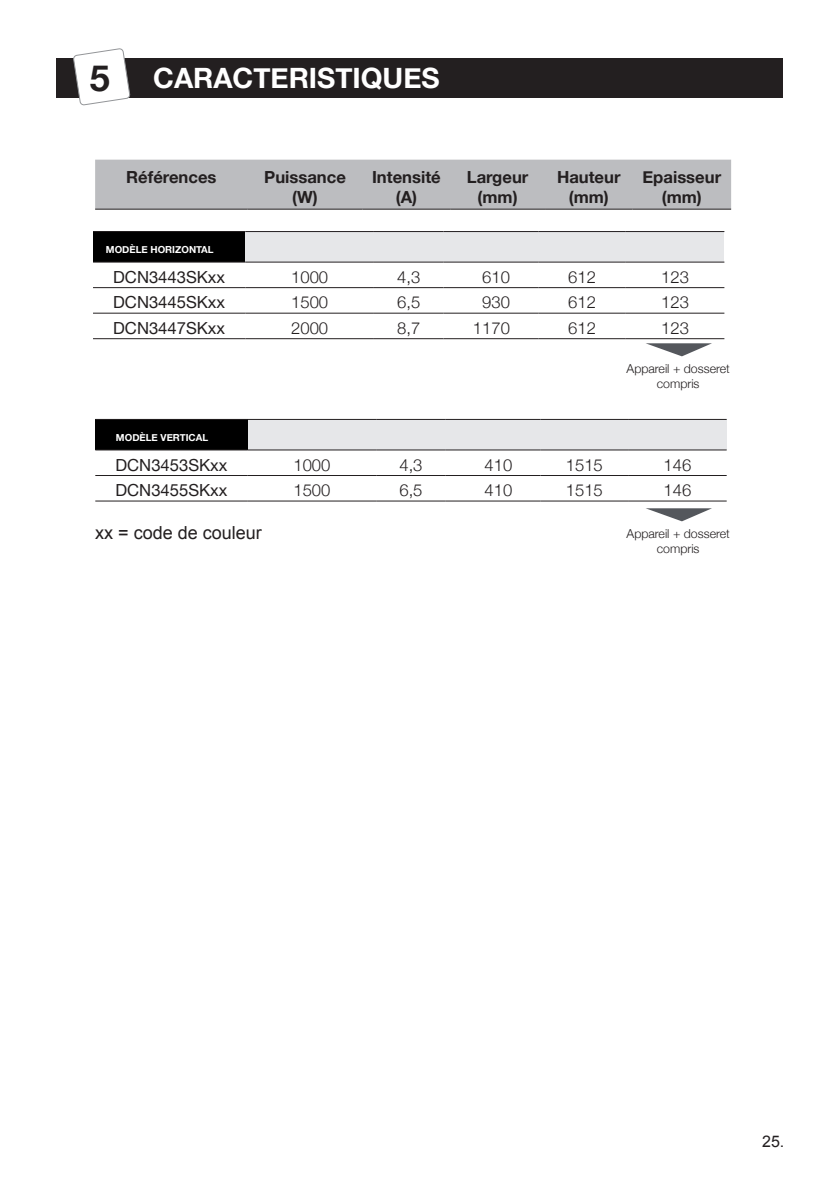
<style>
.page{position:relative;width:840px;height:1191px;background:#fff}
.page>*{position:absolute;margin:0;border:0;box-sizing:border-box;transform-origin:0 0}
.t1{font:700 36px "Helvetica Neue";color:#231f20}
.t2{font:700 28px "Helvetica Neue";color:#fff}
.t3{font:18px "Arial";color:#231f20}
.t4{font:300 16.6px "Helvetica Neue";color:#231f20}
.t5{font:700 16.6px/20px "Helvetica Neue";color:#231f20;text-align:center}
.t6{font:16.6px "Helvetica Neue";color:#231f20}
.t7{font:16px "Arial";color:#231f20}
.Hors_texte{font:300 12.4px "Helvetica Neue";color:#231f20}
.t8{font:700 9.6px "Helvetica Neue";color:#fff}
</style>
<div class="page">
<div style="left:95px;top:160px;width:635px;height:49px;background:#bcbdc0"></div>
<hr style="left:95px;top:209px;width:152px;height:1px;background:#231f20">
<hr style="left:247px;top:209px;width:115px;height:1px;background:#231f20">
<hr style="left:362px;top:209px;width:88px;height:1px;background:#231f20">
<hr style="left:450px;top:209px;width:94px;height:1px;background:#231f20">
<hr style="left:544px;top:209px;width:88px;height:1px;background:#231f20">
<hr style="left:632px;top:209px;width:98px;height:1px;background:#231f20">
<div style="left:93px;top:231px;width:152px;height:31px;background:#000"></div>
<div style="left:245px;top:231px;width:479px;height:31px;background:#e6e7e9"></div>
<svg style="left:93px;top:288px;width:631px;height:25px"></svg>
<hr style="left:93px;top:231px;width:152px;height:1px;background:#231f20">
<hr style="left:245px;top:231px;width:128px;height:1px;background:#231f20">
<hr style="left:373px;top:231px;width:70px;height:1px;background:#231f20">
<hr style="left:443px;top:231px;width:95px;height:1px;background:#231f20">
<hr style="left:538px;top:231px;width:87px;height:1px;background:#231f20">
<hr style="left:625px;top:231px;width:99px;height:1px;background:#231f20">
<hr style="left:93px;top:262px;width:152px;height:1px;background:#231f20">
<hr style="left:245px;top:262px;width:128px;height:1px;background:#231f20">
<hr style="left:373px;top:262px;width:70px;height:1px;background:#231f20">
<hr style="left:443px;top:262px;width:95px;height:1px;background:#231f20">
<hr style="left:538px;top:262px;width:87px;height:1px;background:#231f20">
<hr style="left:625px;top:262px;width:99px;height:1px;background:#231f20">
<hr style="left:93px;top:287px;width:152px;height:1px;background:#231f20">
<hr style="left:93px;top:313px;width:152px;height:1px;background:#231f20">
<hr style="left:93px;top:338px;width:152px;height:1px;background:#231f20">
<hr style="left:245px;top:287px;width:128px;height:1px;background:#231f20">
<hr style="left:245px;top:313px;width:128px;height:1px;background:#231f20">
<hr style="left:245px;top:338px;width:128px;height:1px;background:#231f20">
<hr style="left:373px;top:287px;width:70px;height:1px;background:#231f20">
<hr style="left:373px;top:313px;width:70px;height:1px;background:#231f20">
<hr style="left:373px;top:338px;width:70px;height:1px;background:#231f20">
<hr style="left:443px;top:287px;width:95px;height:1px;background:#231f20">
<hr style="left:443px;top:313px;width:95px;height:1px;background:#231f20">
<hr style="left:443px;top:338px;width:95px;height:1px;background:#231f20">
<hr style="left:538px;top:287px;width:87px;height:1px;background:#231f20">
<hr style="left:538px;top:313px;width:87px;height:1px;background:#231f20">
<hr style="left:538px;top:338px;width:87px;height:1px;background:#231f20">
<hr style="left:625px;top:287px;width:99px;height:1px;background:#231f20">
<hr style="left:625px;top:313px;width:99px;height:1px;background:#231f20">
<hr style="left:625px;top:338px;width:99px;height:1px;background:#231f20">
<svg style="left:646px;top:343px;width:65px;height:13px"></svg>
<div style="left:57px;top:58px;width:725px;height:40px;background:#231f20"></div>
<svg style="left:73px;top:49px;width:57px;height:56px"></svg>
<svg style="left:646px;top:508px;width:65px;height:13px"></svg>
<div style="left:95px;top:419px;width:153px;height:31px;background:#000"></div>
<div style="left:248px;top:419px;width:478px;height:31px;background:#e6e7e9"></div>
<svg style="left:95px;top:450px;width:631px;height:51px"></svg>
<hr style="left:95px;top:419px;width:153px;height:1px;background:#231f20">
<hr style="left:248px;top:419px;width:128px;height:1px;background:#231f20">
<hr style="left:376px;top:419px;width:69px;height:1px;background:#231f20">
<hr style="left:445px;top:419px;width:95px;height:1px;background:#231f20">
<hr style="left:540px;top:419px;width:87px;height:1px;background:#231f20">
<hr style="left:627px;top:419px;width:99px;height:1px;background:#231f20">
<hr style="left:95px;top:449px;width:153px;height:1px;background:#231f20">
<hr style="left:248px;top:449px;width:128px;height:1px;background:#231f20">
<hr style="left:376px;top:449px;width:69px;height:1px;background:#231f20">
<hr style="left:445px;top:449px;width:95px;height:1px;background:#231f20">
<hr style="left:540px;top:449px;width:87px;height:1px;background:#231f20">
<hr style="left:627px;top:449px;width:99px;height:1px;background:#231f20">
<hr style="left:95px;top:475px;width:153px;height:1px;background:#231f20">
<hr style="left:95px;top:501px;width:153px;height:1px;background:#231f20">
<hr style="left:248px;top:475px;width:128px;height:1px;background:#231f20">
<hr style="left:248px;top:501px;width:128px;height:1px;background:#231f20">
<hr style="left:376px;top:475px;width:69px;height:1px;background:#231f20">
<hr style="left:376px;top:501px;width:69px;height:1px;background:#231f20">
<hr style="left:445px;top:475px;width:95px;height:1px;background:#231f20">
<hr style="left:445px;top:501px;width:95px;height:1px;background:#231f20">
<hr style="left:540px;top:475px;width:87px;height:1px;background:#231f20">
<hr style="left:540px;top:501px;width:87px;height:1px;background:#231f20">
<hr style="left:627px;top:475px;width:99px;height:1px;background:#231f20">
<hr style="left:627px;top:501px;width:99px;height:1px;background:#231f20">
<p class="t1" style="left:90px;top:55px;width:22px">5</p>
<p class="t2" style="left:153px;top:60px;width:288px">CARACTERISTIQUES</p>
<p class="t5" style="left:126px;top:166px;width:92px">Références</p>
<p class="t5" style="left:264px;top:166px;width:83px">Puissance</p>
<p class="t5" style="left:292px;top:186px;width:27px">(W)</p>
<p class="t5" style="left:372px;top:166px;width:70px">Intensité</p>
<p class="t5" style="left:395px;top:186px;width:23px">(A)</p>
<p class="t5" style="left:466px;top:166px;width:63px">Largeur</p>
<p class="t5" style="left:477px;top:186px;width:41px">(mm)</p>
<p class="t5" style="left:556px;top:166px;width:65px">Hauteur</p>
<p class="t5" style="left:568px;top:186px;width:41px">(mm)</p>
<p class="t5" style="left:642px;top:166px;width:80px">Epaisseur (mm)</p>
<p class="t8" style="left:106px;top:244px;width:109px">MODÈLE HORIZONTAL</p>
<p class="t6" style="left:113px;top:265px;width:113px">DCN3443SKxx</p>
<p class="t4" style="left:291px;top:267px;width:39px">1000</p>
<p class="t4" style="left:397px;top:267px;width:25px">4,3</p>
<p class="t4" style="left:482px;top:267px;width:29px">610</p>
<p class="t4" style="left:568px;top:267px;width:29px">612</p>
<p class="t4" style="left:660px;top:267px;width:29px">123</p>
<p class="t6" style="left:113px;top:290px;width:113px">DCN3445SKxx</p>
<p class="t4" style="left:291px;top:292px;width:39px">1500</p>
<p class="t4" style="left:397px;top:292px;width:25px">6,5</p>
<p class="t4" style="left:482px;top:292px;width:29px">930</p>
<p class="t4" style="left:568px;top:292px;width:29px">612</p>
<p class="t4" style="left:660px;top:292px;width:29px">123</p>
<p class="t6" style="left:113px;top:316px;width:113px">DCN3447SKxx</p>
<p class="t4" style="left:291px;top:318px;width:39px">2000</p>
<p class="t4" style="left:397px;top:318px;width:25px">8,7</p>
<p class="t4" style="left:472px;top:318px;width:39px">1170</p>
<p class="t4" style="left:568px;top:318px;width:29px">612</p>
<p class="t4" style="left:660px;top:318px;width:29px">123</p>
<p class="Hors_texte" style="left:626px;top:361px;width:105px">Appareil + dosseret</p>
<p class="Hors_texte" style="left:656px;top:375px;width:44px">compris</p>
<p class="t8" style="left:116px;top:432px;width:94px">MODÈLE VERTICAL</p>
<p class="t6" style="left:115px;top:452px;width:113px">DCN3453SKxx</p>
<p class="t4" style="left:293px;top:455px;width:39px">1000</p>
<p class="t4" style="left:399px;top:455px;width:25px">4,3</p>
<p class="t4" style="left:484px;top:455px;width:29px">410</p>
<p class="t4" style="left:565px;top:455px;width:39px">1515</p>
<p class="t4" style="left:663px;top:455px;width:29px">146</p>
<p class="t6" style="left:115px;top:478px;width:113px">DCN3455SKxx</p>
<p class="t4" style="left:293px;top:480px;width:39px">1500</p>
<p class="t4" style="left:399px;top:480px;width:25px">6,5</p>
<p class="t4" style="left:484px;top:480px;width:29px">410</p>
<p class="t4" style="left:565px;top:480px;width:39px">1515</p>
<p class="t4" style="left:663px;top:480px;width:29px">146</p>
<p class="t3" style="left:95px;top:521px;width:168px">xx = code de couleur</p>
<p class="Hors_texte" style="left:626px;top:526px;width:105px">Appareil + dosseret</p>
<p class="Hors_texte" style="left:656px;top:540px;width:44px">compris</p>
<p class="t7" style="left:761px;top:1131px;width:24px">25.</p>
</div>
